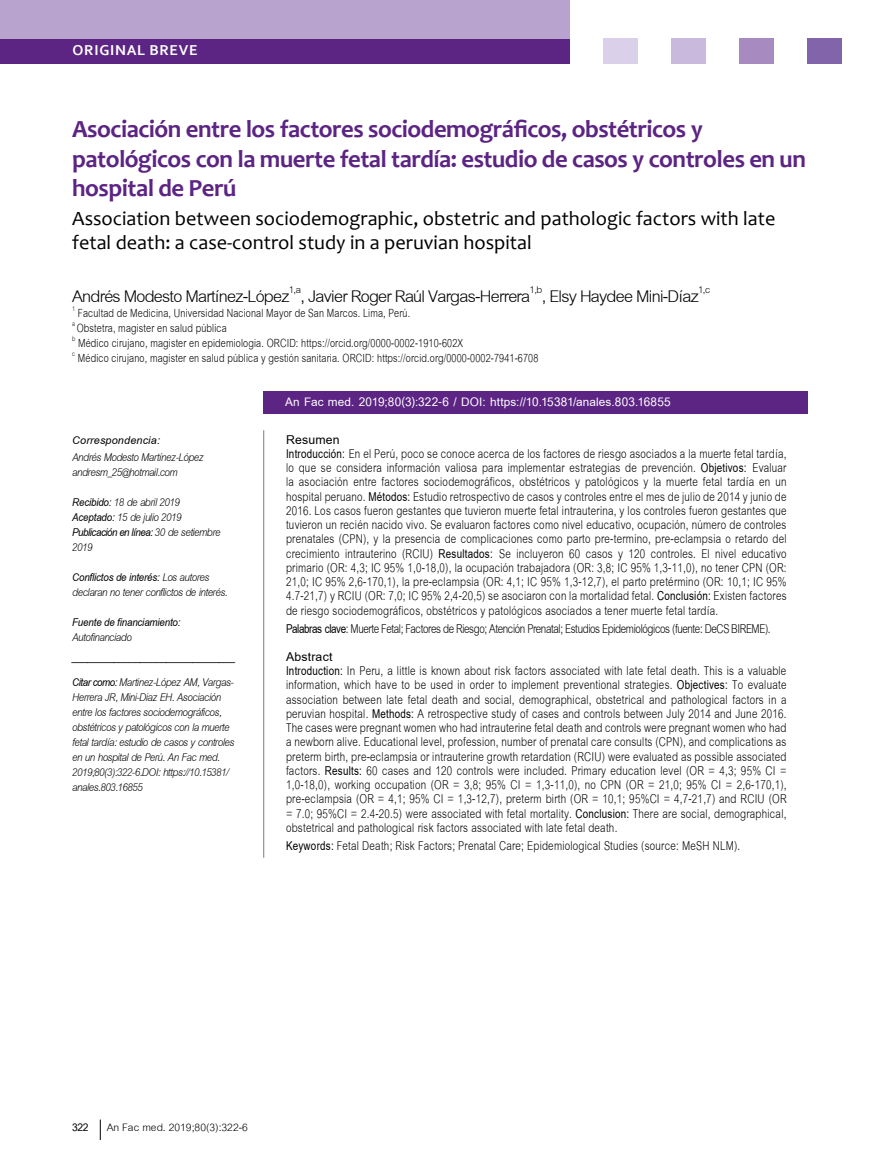
<style>
.page{position:relative;width:893px;height:1174px;background:#fff}
.page>*{position:absolute;margin:0;border:0;box-sizing:border-box;transform-origin:0 0}
.t1{font:700 24.75px/29.7px "Candara";letter-spacing:-.02em;color:#5c2483}
.t2{font:24.75px "Cordia UPC";letter-spacing:-.03em;color:#000}
.t3{font:20.25px/24.3px "Candara";color:#000}
.t4{font:18.75px/14.2px "Cordia UPC";letter-spacing:.015em;color:#000;scale:.8 1}
.t5{font:18.75px/27.8px "Cordia UPC";letter-spacing:-.025em;color:#000;scale:.8 1}
.t6{font:700 18px "Cordia UPC";letter-spacing:.005em;color:#fff}
.t7{font:17.25px/15px "Cordia UPC";letter-spacing:.01em;color:#000;scale:.8 1}
.t8{font:italic 16.5px/15px "Cordia UPC";letter-spacing:-.03em;color:#000;scale:.9 1}
.t9{font:italic 700 16.5px/25.5px "Cordia UPC";letter-spacing:-.01em;color:#000;scale:.9 1}
.t10{font:italic 700 16.5px "Cordia UPC";letter-spacing:.01em;color:#000}
.t11{font:15.75px "Cordia UPC";color:#000}
.t12{font:700 15px "Corbel";letter-spacing:.05em;color:#fff}
.s1{font-weight:700}
.s2{font-weight:400}
</style>
<div class="page">
<div style="left:808px;top:38px;width:34px;height:26px;background:#8164a9"></div>
<div style="left:604px;top:38px;width:34px;height:26px;background:#dbd0e9"></div>
<div style="left:672px;top:38px;width:34px;height:26px;background:#c9b9dc"></div>
<div style="left:740px;top:38px;width:34px;height:26px;background:#a78ac0"></div>
<div style="left:0;top:38px;width:570px;height:26px;background:#5c2483"></div>
<div style="left:0;top:0;width:570px;height:38px;background:#b8a2ce"></div>
<svg style="left:100px;top:1119px;width:1px;height:21px"></svg>
<div style="left:264px;top:391px;width:544px;height:22px;background:#5c2483"></div>
<hr style="left:263px;top:430px;width:1px;height:427px;background:#7c7b7b">
<p class="t12" style="left:73px;top:41px;width:127px">ORIGINAL BREVE</p>
<h1 class="t1" style="left:72px;top:114px;width:735px">Asociación entre los factores sociodemográficos, obstétricos y patológicos con la muerte fetal tardía: estudio de casos y controles en un hospital de Perú</h1>
<p class="t3" style="left:72px;top:206px;width:705px">Association between sociodemographic, obstetric and pathologic factors with late fetal death: a case-control study in a peruvian hospital</p>
<h1 class="t2" style="left:72px;top:279px;width:640px">Andrés Modesto Martínez-López<sup>1,a</sup>, Javier Roger Raúl Vargas-Herrera<sup>1,b</sup>, Elsy Haydee Mini-Díaz<sup>1,c</sup></h1>
<p class="t7" style="left:72px;top:305px;width:584px"><sup>1</sup> Facultad de Medicina, Universidad Nacional Mayor de San Marcos. Lima, Perú.<br><sup>a</sup> Obstetra, magister en salud pública<br><sup>b</sup> Médico cirujano, magister en epidemiologia. ORCID: https://orcid.org/0000-0002-1910-602X<br><sup>c</sup> Médico cirujano, magister en salud pública y gestión sanitaria. ORCID: https://orcid.org/0000-0002-7941-6708</p>
<p class="t10" style="left:72px;top:430px;width:89px">Correspondencia:</p>
<p class="t8" style="left:72px;top:450px;width:148px">Andrés Modesto Martínez-López andresm_25@hotmail.com</p>
<p class="t8" style="left:72px;top:495px;width:166px"><span class="s1">Recibido:</span> 18 de abril 2019<br><span class="s1">Aceptado:</span> 15 de julio 2019<br><span class="s1">Publicación en línea:</span> 30 de setiembre<br>2019</p>
<p class="t8" style="left:72px;top:570px;width:174px"><span class="s1">Conflictos de interés:</span> Los autores declaran no tener conflictos de interés.</p>
<p class="t9" style="left:72px;top:610px;width:122px">Fuente de financiamiento:</p>
<p class="t8" style="left:72px;top:630px;width:68px">Autofinanciado</p>
<p class="t9" style="left:72px;top:644px;width:183px">_______________________________<br>Citar como:<span class="s2">Martinez-López AM, Vargas-</span></p>
<p class="t8" style="left:72px;top:690px;width:182px">Herrera JR, Mini-Diaz EH. Asociación entre los factores sociodemográficos, obstétricos y patológicos con la muerte fetal tardía: estudio de casos y controles en un hospital de Perú. An Fac med.<br>2019;80(3):322-6.DOI: https://10.15381/ anales.803.16855</p>
<p class="t6" style="left:285px;top:391px;width:387px">An Fac med. 2019;80(3):322-6 / DOI: https://10.15381/anales.803.16855</p>
<p class="t4" style="left:286px;top:432px;width:627px"><span class="s1">Resumen<br>Introducción:</span> En el Perú, poco se conoce acerca de los factores de riesgo asociados a la muerte fetal tardía, lo que se considera información valiosa para implementar estrategias de prevención. <span class="s1">Objetivos:</span> Evaluar la asociación entre factores sociodemográficos, obstétricos y patológicos y la muerte fetal tardía en un hospital peruano. <span class="s1">Métodos:</span> Estudio retrospectivo de casos y controles entre el mes de julio de 2014 y junio de 2016. Los casos fueron gestantes que tuvieron muerte fetal intrauterina, y los controles fueron gestantes que tuvieron un recién nacido vivo. Se evaluaron factores como nivel educativo, ocupación, número de controles prenatales (CPN), y la presencia de complicaciones como parto pre-termino, pre-eclampsia o retardo del crecimiento intrauterino (RCIU) <span class="s1">Resultados:</span> Se incluyeron 60 casos y 120 controles. El nivel educativo primario (OR: 4,3; IC 95% 1,0-18,0), la ocupación trabajadora (OR: 3,8; IC 95% 1,3-11,0), no tener CPN (OR:<br>21,0; IC 95% 2,6-170,1), la pre-eclampsia (OR: 4,1; IC 95% 1,3-12,7), el parto pretérmino (OR: 10,1; IC 95% 4.7-21,7) y RCIU (OR: 7,0; IC 95% 2,4-20,5) se asociaron con la mortalidad fetal. <span class="s1">Conclusión:</span> Existen factores de riesgo sociodemográficos, obstétricos y patológicos asociados a tener muerte fetal tardía.</p>
<p class="t5" style="left:286px;top:615px;width:607px"><span class="s1">Palabras clave</span>: Muerte Fetal; Factores de Riesgo; Atención Prenatal; Estudios Epidemiológicos (fuente: DeCS BIREME).<br><span class="s1">Abstract</span></p>
<p class="t4" style="left:286px;top:664px;width:627px;text-align:justify"><span class="s1">Introduction:</span> In Peru, a little is known about risk factors associated with late fetal death. This is a valuable information, which have to be used in order to implement preventional strategies. <span class="s1">Objectives:</span> To evaluate association between late fetal death and social, demographical, obstetrical and pathological factors in a peruvian hospital. <span class="s1">Methods:</span> A retrospective study of cases and controls between July 2014 and June 2016.<br>The cases were pregnant women who had intrauterine fetal death and controls were pregnant women who had a newborn alive. Educational level, profession, number of prenatal care consults (CPN), and complications as preterm birth, pre-eclampsia or intrauterine growth retardation (RCIU) were evaluated as possible associated factors. <span class="s1">Results:</span> 60 cases and 120 controls were included. Primary education level (OR = 4,3; 95% CI = 1,0-18,0), working occupation (OR = 3,8; 95% CI = 1,3-11,0), no CPN (OR = 21,0; 95% CI = 2,6-170,1), pre-eclampsia (OR = 4,1; 95% CI = 1,3-12,7), preterm birth (OR = 10,1; 95%CI = 4,7-21,7) and RCIU (OR = 7.0; 95%CI = 2.4-20.5) were associated with fetal mortality. <span class="s1">Conclusion:</span> There are social, demographical, obstetrical and pathological risk factors associated with late fetal death.</p>
<p class="t4" style="left:286px;top:839px;width:569px"><span class="s1">Keywords:</span> Fetal Death; Risk Factors; Prenatal Care; Epidemiological Studies (source: MeSH NLM).</p>
<p class="t11" style="left:72px;top:1117px;width:177px"><span class="s1">322</span> An Fac med. 2019;80(3):322-6</p>
</div>
